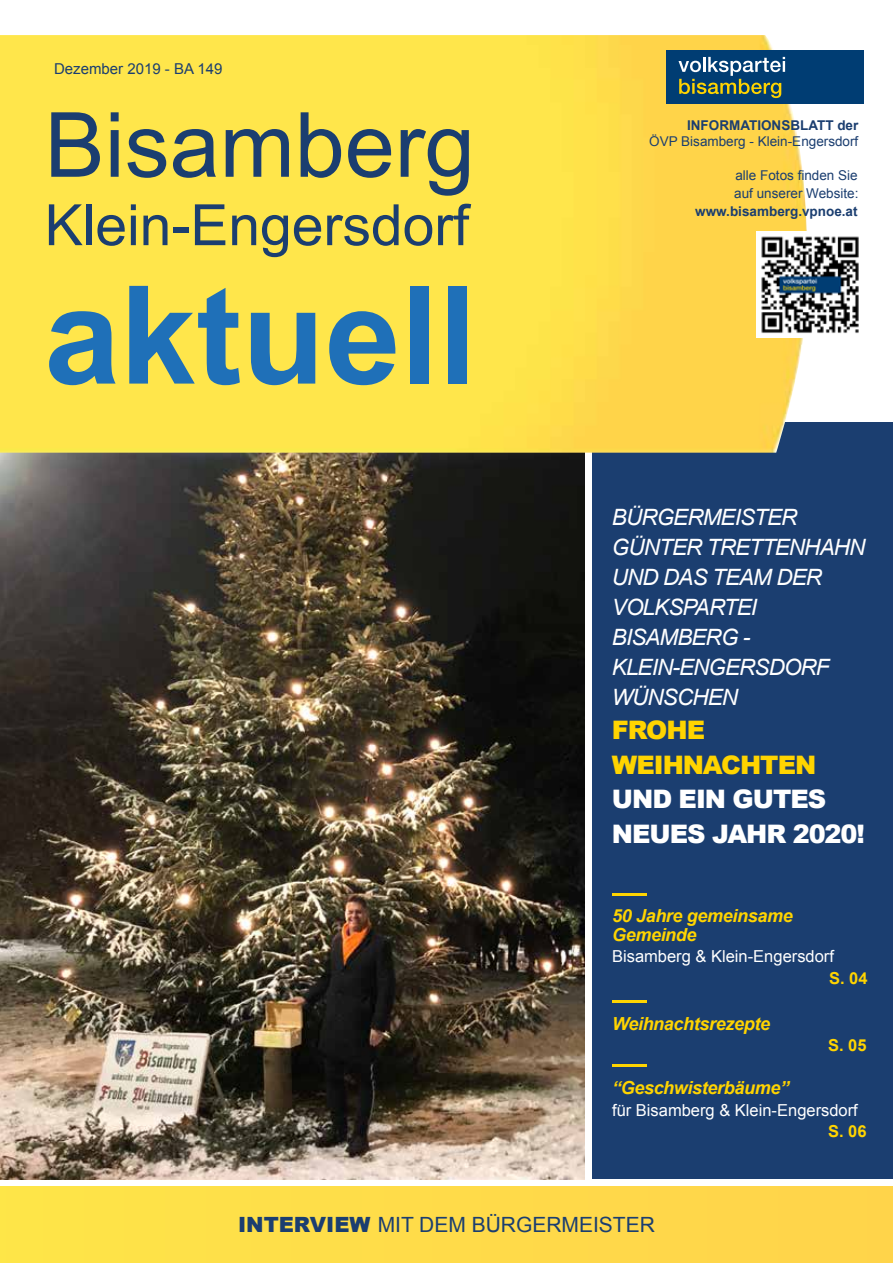
<style>
.page{position:relative;width:893px;height:1263px;background:#fff}
.page>*{position:absolute;margin:0;border:0;box-sizing:border-box;transform-origin:0 0}
.t1{font:700 136.5px "Arial";color:#1f70b8}
.t2{font:90px "Arial";color:#1b3e70}
.t3{font:57px "Arial";color:#1b3e70}
.t4{font:900 25.5px/34.5px "Arial";letter-spacing:-.04em;color:#fff}
.t5{font:900 25.5px/34.5px "Arial";letter-spacing:-.04em;color:#ffd400}
.t6{font:italic 22.5px/30px "Arial";letter-spacing:-.04em;color:#fff}
.t7{font:21px "Arial";color:#1b3e70}
.t8{font:italic 700 18px/19.2px "Arial";letter-spacing:-.02em;color:#ffd400}
.t9{font:16.5px "Arial";color:#fff}
.t10{font:700 16.5px "Arial";color:#ffd400}
.t11{font:15px "Arial";color:#1b3e70}
.t12{font:13.5px/18px "Arial";color:#1b3e70}
.t13{font:700 13.5px "Arial";color:#1b3e70}
.s1{font-weight:900}
</style>
<div class="page">
<div style="left:592px;top:422px;width:301px;height:757px;background:#1b3e70"></div>
<img style="left:0;top:453px;width:585px;height:726px">
<div style="left:0;top:1186px;width:893px;height:77px;background:#ffdb49"></div>
<hr style="left:612px;top:893px;width:34px;height:2px;background:#ffd400">
<hr style="left:612px;top:1000px;width:34px;height:2px;background:#ffd400">
<hr style="left:612px;top:1065px;width:34px;height:2px;background:#ffd400">
<img style="left:0;top:35px;width:807px;height:418px">
<img style="left:757px;top:231px;width:102px;height:107px">
<div style="left:666px;top:50px;width:198px;height:54px;background:#003d73"></div>
<svg style="left:678px;top:57px;width:107px;height:41px"></svg>
<p class="t11" style="left:54px;top:59px;width:170px">Dezember 2019 - BA 149</p>
<h2 class="t2" style="left:45px;top:86px;width:432px">Bisamberg</h2>
<h3 class="t3" style="left:45px;top:188px;width:426px">Klein-Engersdorf</h3>
<h1 class="t1" style="left:44px;top:245px;width:434px">aktuell</h1>
<p class="t13" style="left:687px;top:116px;width:173px">INFORMATIONSBLATT der</p>
<p class="t12" style="left:649px;top:133px;width:211px">ÖVP Bisamberg - Klein-Engersdorf</p>
<p class="t12" style="left:734px;top:166px;width:126px">alle Fotos finden Sie auf unserer Website:</p>
<p class="t13" style="left:695px;top:202px;width:164px">www.bisamberg.vpnoe.at</p>
<p class="t6" style="left:612px;top:502px;width:255px">BÜRGERMEISTER<br>GÜNTER TRETTENHAHN<br>UND DAS TEAM DER<br>VOLKSPARTEI<br>BISAMBERG -<br>KLEIN-ENGERSDORF<br>WÜNSCHEN</p>
<p class="t5" style="left:612px;top:712px;width:206px">FROHE<br>WEIHNACHTEN</p>
<p class="t4" style="left:612px;top:781px;width:255px">UND EIN GUTES<br>NEUES JAHR 2020!</p>
<p class="t8" style="left:612px;top:906px;width:182px">50 Jahre gemeinsame<br>Gemeinde</p>
<p class="t9" style="left:612px;top:946px;width:223px">Bisamberg &amp; Klein-Engersdorf</p>
<p class="t10" style="left:829px;top:967px;width:40px">S. 04</p>
<p class="t8" style="left:612px;top:1014px;width:159px">Weihnachtsrezepte</p>
<p class="t10" style="left:828px;top:1034px;width:40px">S. 05</p>
<p class="t8" style="left:612px;top:1079px;width:178px">“Geschwisterbäume”</p>
<p class="t9" style="left:612px;top:1099px;width:247px">für Bisamberg &amp; Klein-Engersdorf</p>
<p class="t10" style="left:828px;top:1120px;width:40px">S. 06</p>
<p class="t7" style="left:238px;top:1211px;width:418px"><span class="s1">INTERVIEW</span> MIT DEM BÜRGERMEISTER</p>
</div>
